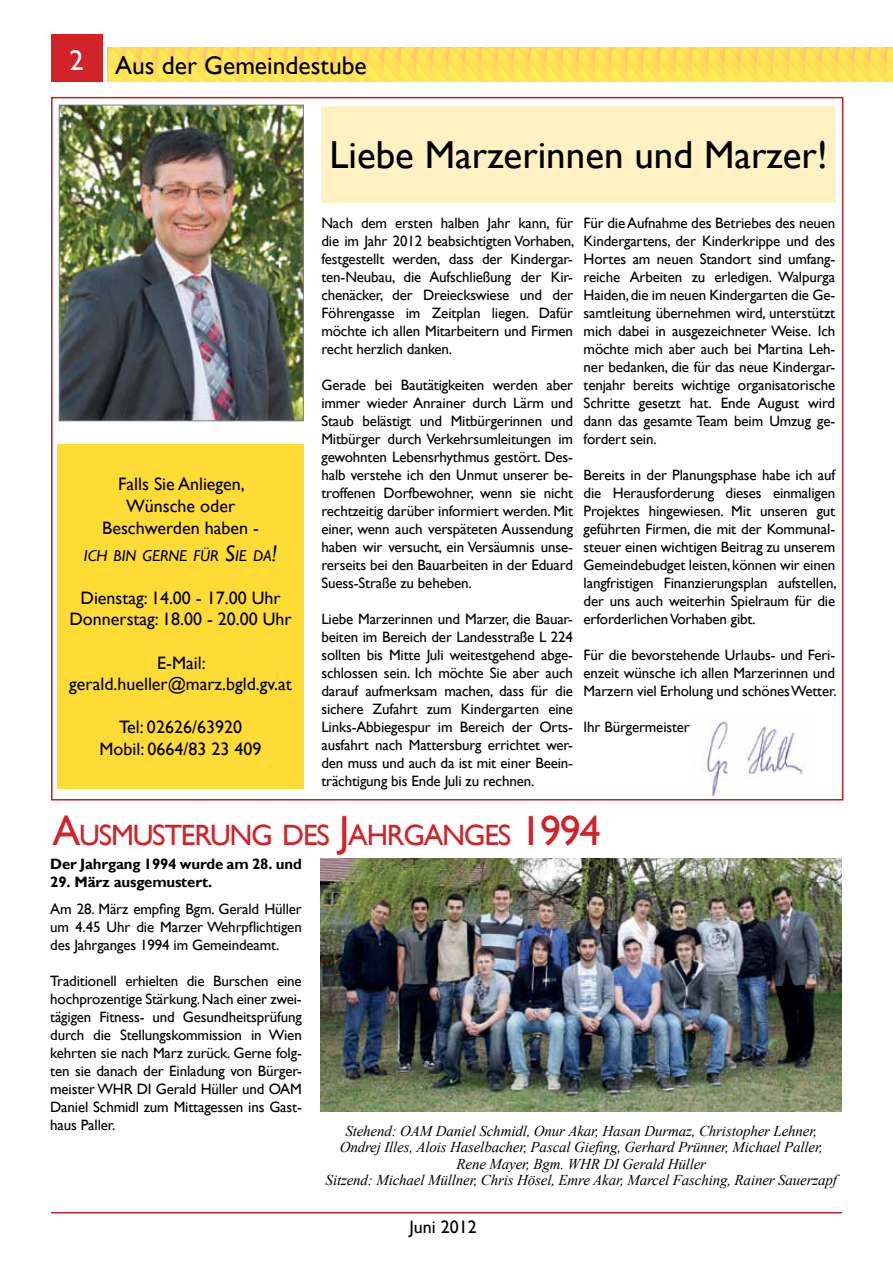
<style>
.page{position:relative;width:893px;height:1263px;background:#fff}
.page>*{position:absolute;margin:0;border:0;box-sizing:border-box;transform-origin:0 0}
.t1{font:39px "Gill Sans";color:#000}
.t2{font:29.4px "Gill Sans";letter-spacing:-.045em;color:#d2232a}
.t3{font:25.5px "Gill Sans";color:#000}
.t4{font:18px/21.6px "Gill Sans";color:#000;text-align:center}
.t5{font:italic 15.75px "Gill Sans";color:#000}
.t6{font:15px/18px "Gill Sans";letter-spacing:-.01em;color:#000;text-align:justify}
.t7{font:italic 15px/16.5px "Times New Roman";letter-spacing:-.01em;color:#000;text-align:center}
.t8{font:700 15px "Gill Sans";letter-spacing:-.01em;color:#000}
.s1{font-size:22.5px}
.s2{font-size:42px}
</style>
<div class="page">
<div style="left:51px;top:34px;width:51px;height:47px;background:#d2232a"></div>
<img style="left:107px;top:48px;width:786px;height:34px">
<hr style="left:51px;top:1212px;width:791px;height:1px;background:#bc2026">
<img style="left:693px;top:721px;width:110px;height:76px">
<div style="left:321px;top:106px;width:515px;height:96px;background:#fff1c1"></div>
<div style="left:49px;top:95px;width:265px;height:336px;background:#fff;opacity:.75"></div>
<div style="left:59px;top:105px;width:245px;height:316px;border:1px solid #798184"></div>
<div style="left:57px;top:444px;width:247px;height:345px;background:#ffdb36"></div>
<img style="left:321px;top:858px;width:521px;height:253px">
<h3 class="t3" style="left:69px;top:50px;width:299px"><sup>2</sup> Aus der Gemeindestube</h3>
<p class="t4" style="left:102px;top:474px;width:158px">Falls Sie Anliegen,<br>Wünsche oder<br>Beschwerden haben -</p>
<p class="t5" style="left:84px;top:546px;width:195px">ICH BIN GERNE FÜR <span class="s1">S</span>IE DA<span class="s1">!</span></p>
<p class="t4" style="left:69px;top:587px;width:224px">Dienstag: 14.00 - 17.00 Uhr<br>Donnerstag: 18.00 - 20.00 Uhr</p>
<p class="t4" style="left:69px;top:652px;width:224px">E-Mail: gerald.hueller@marz.bgld.gv.at</p>
<p class="t4" style="left:100px;top:717px;width:164px">Tel: 02626/63920<br>Mobil: 0664/83 23 409</p>
<h1 class="t1" style="left:329px;top:132px;width:500px">Liebe Marzerinnen und Marzer!</h1>
<p class="t6" style="left:321px;top:214px;width:255px">Nach dem ersten halben Jahr kann, für die im Jahr 2012 beabsichtigten Vorhaben, festgestellt werden, dass der Kindergar&shy;ten-Neubau, die Aufschließung der Kir&shy;chenäcker, der Dreieckswiese und der Föhrengasse im Zeitplan liegen. Dafür möchte ich allen Mitarbeitern und Firmen recht herzlich danken.</p>
<p class="t6" style="left:321px;top:376px;width:253px">Gerade bei Bautätigkeiten werden aber immer wieder Anrainer durch Lärm und Staub belästigt und Mitbürgerinnen und Mitbürger durch Verkehrsumleitungen im gewohnten Lebensrhythmus gestört. Des&shy;halb verstehe ich den Unmut unserer be&shy;troffenen Dorfbewohner, wenn sie nicht rechtzeitig darüber informiert werden. Mit einer, wenn auch verspäteten Aussendung haben wir versucht, ein Versäumnis unse&shy;rerseits bei den Bauarbeiten in der Eduard Suess-Straße zu beheben.</p>
<p class="t6" style="left:321px;top:610px;width:253px">Liebe Marzerinnen und Marzer, die Bauar&shy;beiten im Bereich der Landesstraße L 224 sollten bis Mitte Juli weitestgehend abge&shy;schlossen sein. Ich möchte Sie aber auch darauf aufmerksam machen, dass für die sichere Zufahrt zum Kindergarten eine Links-Abbiegespur im Bereich der Orts&shy;ausfahrt nach Mattersburg errichtet wer&shy;den muss und auch da ist mit einer Beein&shy;trächtigung bis Ende Juli zu rechnen.</p>
<p class="t6" style="left:584px;top:214px;width:253px">Für die Aufnahme des Betriebes des neuen Kindergartens, der Kinderkrippe und des Hortes am neuen Standort sind umfang&shy;reiche Arbeiten zu erledigen. Walpurga Haiden, die im neuen Kindergarten die Ge&shy;samtleitung übernehmen wird, unterstützt mich dabei in ausgezeichneter Weise. Ich möchte mich aber auch bei Martina Leh&shy;ner bedanken, die für das neue Kindergar&shy;tenjahr bereits wichtige organisatorische Schritte gesetzt hat. Ende August wird dann das gesamte Team beim Umzug ge&shy;fordert sein.</p>
<p class="t6" style="left:584px;top:466px;width:255px">Bereits in der Planungsphase habe ich auf die Herausforderung dieses einmaligen Projektes hingewiesen. Mit unseren gut geführten Firmen, die mit der Kommunal&shy;steuer einen wichtigen Beitrag zu unserem Gemeindebudget leisten, können wir einen langfristigen Finanzierungsplan aufstellen, der uns auch weiterhin Spielraum für die erforderlichen Vorhaben gibt.</p>
<p class="t6" style="left:584px;top:646px;width:255px">Für die bevorstehende Urlaubs- und Feri&shy;enzeit wünsche ich allen Marzerinnen und Marzern viel Erholung und schönes Wetter.</p>
<p class="t6" style="left:584px;top:718px;width:108px">Ihr Bürgermeister</p>
<h2 class="t2" style="left:53px;top:818px;width:550px"><span class="s2">A</span>USMUSTERUNG DES <span class="s2">J</span>AHRGANGES <span class="s2">1994</span></h2>
<p class="t8" style="left:50px;top:855px;width:253px">Der Jahrgang 1994 wurde am 28. und</p>
<p class="t8" style="left:50px;top:873px;width:164px">29. März ausgemustert.</p>
<p class="t6" style="left:50px;top:900px;width:253px">Am 28. März empfing Bgm. Gerald Hüller um 4.45 Uhr die Marzer Wehrpflichtigen des Jahrganges 1994 im Gemeindeamt.</p>
<p class="t6" style="left:50px;top:972px;width:253px">Traditionell erhielten die Burschen eine hochprozentige Stärkung. Nach einer zwei&shy;tägigen Fitness- und Gesundheitsprüfung durch die Stellungskommission in Wien kehrten sie nach Marz zurück. Gerne folg&shy;ten sie danach der Einladung von Bürger&shy;meister WHR DI Gerald Hüller und OAM Daniel Schmidl zum Mittagessen ins Gast&shy;haus Paller.</p>
<p class="t7" style="left:326px;top:1122px;width:513px">Stehend: OAM Daniel Schmidl, Onur Akar, Hasan Durmaz, Christopher Lehner, Ondrej Illes, Alois Haselbacher, Pascal Giefing, Gerhard Prünner, Michael Paller, Rene Mayer, Bgm. WHR DI Gerald Hüller<br>Sitzend: Michael Müllner, Chris Hösel, Emre Akar, Marcel Fasching, Rainer Sauerzapf</p>
<p class="t4" style="left:410px;top:1216px;width:69px">Juni 2012</p>
</div>
